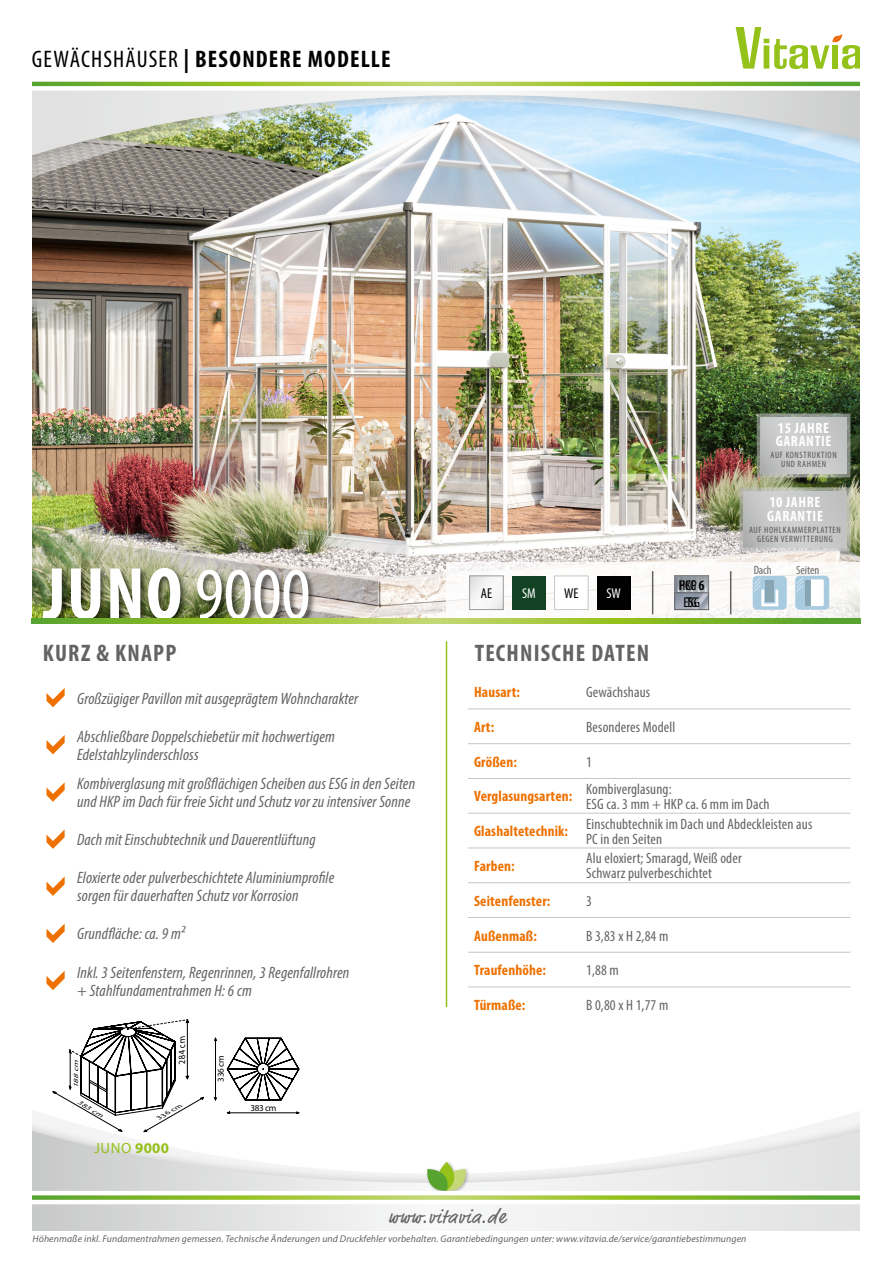
<style>
.page{position:relative;width:893px;height:1263px;background:#fff}
.page>*{position:absolute;margin:0;border:0;box-sizing:border-box;transform-origin:0 0}
.t1{font:700 condensed 75px "Myriad Pro";color:#fff}
.t2{font:700 condensed 24px "Myriad Pro";letter-spacing:.05em;color:#000}
.t3{font:700 condensed 24px "Myriad Pro";letter-spacing:.05em;color:#636362}
.t4{font:19.5px "Market Pro";letter-spacing:.05em;color:#636362}
.t5{font:italic condensed 16.5px/18px "Myriad Pro";letter-spacing:.01em;color:#636362}
.t6{font:condensed 15px/15px "Myriad Pro";letter-spacing:.01em;color:#636362}
.t7{font:700 condensed 15px "Myriad Pro";letter-spacing:.01em;color:#ee7100}
.t8{font:700 condensed 15px/13.5px "Myriad Pro";letter-spacing:.045em;color:#fff}
.t9{font:14.85px "Myriad Pro";color:#94c11a}
.t10{font:condensed 14.25px/17px "Myriad Pro";color:#000;text-align:center}
.t11{font:condensed 14.25px "Myriad Pro";color:#fff}
.t12{font:condensed 12px "Myriad Pro";color:#565655}
.t13{font:italic 9.75px "Myriad Pro";letter-spacing:.01em;color:#636362}
.t14{font:italic 9.45px "Myriad Pro";color:#000;scale:.94 1}
.t15{font:condensed 9.3px/9.3px "Myriad Pro";letter-spacing:.07em;color:#565655;text-align:center}
.t16{font:9.15px "Myriad Pro";letter-spacing:-.045em;color:#000}
.t17{font:italic 6.3px "Myriad Pro";color:#000;scale:1.42 1}
.s1{font-weight:400}
.s2{font-weight:700}
</style>
<div class="page">
<svg style="left:32px;top:1100px;width:828px;height:131px"></svg>
<svg style="left:32px;top:1206px;width:828px;height:24px"></svg>
<img style="left:32px;top:225px;width:828px;height:394px">
<div style="left:446px;top:562px;width:415px;height:61px;background:#fff"></div>
<svg style="left:32px;top:193px;width:828px;height:32px"></svg>
<div style="left:14px;top:80px;width:879px;height:113px;background:#000;opacity:.15"></div>
<svg style="left:32px;top:27px;width:829px;height:129px"></svg>
<hr style="left:446px;top:641px;width:1px;height:366px;background:#94c11a">
<div style="left:425px;top:1160px;width:45px;height:36px;background:#fff"></div>
<div style="left:753px;top:576px;width:34px;height:34px;background:#a8cbdf;border-radius:4px"></div>
<svg style="left:754px;top:577px;width:24px;height:29px"></svg>
<div style="left:765px;top:580px;width:9px;height:22px;background:#88a5b4"></div>
<div style="left:795px;top:576px;width:34px;height:34px;background:#a8cbdf;border-radius:4px"></div>
<svg style="left:796px;top:577px;width:7px;height:15px"></svg>
<div style="left:805px;top:580px;width:9px;height:25px;background:#88a5b4"></div>
<svg style="left:811px;top:579px;width:13px;height:27px"></svg>
<svg style="left:471px;top:578px;width:30px;height:30px"></svg>
<div style="left:469px;top:576px;width:34px;height:34px;border:1px solid #9c9c9d"></div>
<hr style="left:730px;top:571px;width:1px;height:43px;background:#636362">
<hr style="left:652px;top:571px;width:1px;height:43px;background:#636362">
<img style="left:677px;top:578px;width:30px;height:13px">
<div style="left:675px;top:576px;width:34px;height:17px;border:1px solid #636362"></div>
<svg style="left:677px;top:595px;width:30px;height:13px"></svg>
<div style="left:675px;top:593px;width:34px;height:17px;border:1px solid #636362"></div>
<div style="left:597px;top:576px;width:33px;height:33px;background:#000"></div>
<div style="left:512px;top:576px;width:34px;height:33px;background:#124223"></div>
<div style="left:554px;top:576px;width:34px;height:34px;background:#fff;border:1px solid #c6c7c6"></div>
<svg style="left:32px;top:1162px;width:828px;height:44px"></svg>
<svg style="left:32px;top:75px;width:829px;height:18px"></svg>
<svg style="left:755px;top:412px;width:97px;height:67px;background:#b3b6b1"></svg>
<svg style="left:737px;top:486px;width:115px;height:67px;background:#c1c3bf"></svg>
<div style="left:42px;top:566px;width:274px;height:61px;background:#000;opacity:.54"></div>
<div style="left:0;top:0;width:32px;height:1263px;background:#fff"></div>
<div style="left:861px;top:0;width:32px;height:1263px;background:#fff"></div>
<div style="left:31px;top:621px;width:829px;height:17px;background:#fff"></div>
<svg style="left:32px;top:619px;width:829px;height:4px;background:#8ebd38"></svg>
<svg style="left:226px;top:1038px;width:73px;height:68px"></svg>
<svg style="left:214px;top:1038px;width:3px;height:62px"></svg>
<svg style="left:227px;top:1112px;width:72px;height:2px"></svg>
<svg style="left:52px;top:1019px;width:152px;height:113px"></svg>
<svg style="left:46px;top:688px;width:19px;height:19px"></svg>
<svg style="left:46px;top:735px;width:19px;height:19px"></svg>
<svg style="left:46px;top:782px;width:19px;height:20px"></svg>
<svg style="left:46px;top:829px;width:19px;height:20px"></svg>
<svg style="left:46px;top:876px;width:19px;height:20px"></svg>
<svg style="left:46px;top:923px;width:19px;height:20px"></svg>
<svg style="left:46px;top:971px;width:19px;height:19px"></svg>
<hr style="left:468px;top:708px;width:112px;height:1px;background:#c5c6c6">
<hr style="left:580px;top:708px;width:270px;height:1px;background:#c5c6c6">
<hr style="left:468px;top:743px;width:112px;height:1px;background:#c5c6c6">
<hr style="left:580px;top:743px;width:270px;height:1px;background:#c5c6c6">
<hr style="left:468px;top:778px;width:112px;height:1px;background:#c5c6c6">
<hr style="left:580px;top:778px;width:270px;height:1px;background:#c5c6c6">
<hr style="left:468px;top:813px;width:112px;height:1px;background:#c5c6c6">
<hr style="left:580px;top:813px;width:270px;height:1px;background:#c5c6c6">
<hr style="left:468px;top:847px;width:112px;height:1px;background:#c5c6c6">
<hr style="left:580px;top:847px;width:270px;height:1px;background:#c5c6c6">
<hr style="left:468px;top:882px;width:112px;height:1px;background:#c5c6c6">
<hr style="left:580px;top:882px;width:270px;height:1px;background:#c5c6c6">
<hr style="left:468px;top:917px;width:112px;height:1px;background:#c5c6c6">
<hr style="left:580px;top:917px;width:270px;height:1px;background:#c5c6c6">
<hr style="left:468px;top:952px;width:112px;height:1px;background:#c5c6c6">
<hr style="left:580px;top:952px;width:270px;height:1px;background:#c5c6c6">
<hr style="left:468px;top:987px;width:112px;height:1px;background:#c5c6c6">
<hr style="left:580px;top:987px;width:270px;height:1px;background:#c5c6c6">
<h2 class="t2" style="left:32px;top:44px;width:360px"><span class="s1">GEWÄCHSHÄUSER</span> | BESONDERE MODELLE</h2>
<h1 class="t1" style="left:43px;top:547px;width:269px">JUNO <span class="s1">9000</span></h1>
<h2 class="t3" style="left:43px;top:638px;width:135px">KURZ &amp; KNAPP</h2>
<p class="t5" style="left:77px;top:689px;width:283px">Großzügiger Pavillon mit ausgeprägtem Wohncharakter</p>
<p class="t5" style="left:77px;top:727px;width:259px">Abschließbare Doppelschiebetür mit hochwertigem<br>Edelstahlzylinderschloss</p>
<p class="t5" style="left:77px;top:774px;width:340px">Kombiverglasung mit großflächigen Scheiben aus ESG in den Seiten und HKP im Dach für freie Sicht und Schutz vor zu intensiver Sonne</p>
<p class="t5" style="left:77px;top:831px;width:240px">Dach mit Einschubtechnik und Dauerentlüftung</p>
<p class="t5" style="left:77px;top:869px;width:259px">Eloxierte oder pulverbeschichtete Aluminiumprofile sorgen für dauerhaften Schutz vor Korrosion</p>
<p class="t5" style="left:77px;top:925px;width:109px">Grundfläche: ca. 9 m²</p>
<p class="t5" style="left:77px;top:963px;width:274px">Inkl. 3 Seitenfenstern, Regenrinnen, 3 Regenfallrohren + Stahlfundamentrahmen H: 6 cm</p>
<p class="t17" style="left:72px;top:1088px;width:24px;rotate:-90deg">188 cm</p>
<p class="t17" style="left:80px;top:1098px;width:21px;rotate:30deg">383 cm</p>
<p class="t14" style="left:176px;top:1064px;width:33px;rotate:-90deg">284 cm</p>
<p class="t17" style="left:156px;top:1115px;width:21px;rotate:-30deg">336 cm</p>
<p class="t9" style="left:95px;top:1138px;width:76px">JUNO <span class="s2">9000</span></p>
<p class="t16" style="left:215px;top:1082px;width:27px;rotate:-90deg">336 cm</p>
<p class="t16" style="left:250px;top:1102px;width:27px">383 cm</p>
<p class="t8" style="left:776px;top:421px;width:57px">15 JAHRE<br>GARANTIE</p>
<p class="t15" style="left:771px;top:450px;width:68px">AUF KONSTRUKTION<br>UND RAHMEN</p>
<p class="t8" style="left:767px;top:495px;width:57px">10 JAHRE<br>GARANTIE</p>
<p class="t15" style="left:749px;top:525px;width:93px">AUF HOHLKAMMERPLATTEN<br>GEGEN VERWITTERUNG</p>
<p class="t10" style="left:679px;top:576px;width:19px">PCG<br>TG</p>
<p class="t10" style="left:481px;top:585px;width:13px">AE</p>
<p class="t10" style="left:679px;top:576px;width:27px">HKP 6<br>ESG</p>
<p class="t11" style="left:522px;top:585px;width:15px">SM</p>
<p class="t10" style="left:564px;top:585px;width:16px">WE</p>
<p class="t11" style="left:606px;top:585px;width:16px">SW</p>
<p class="t12" style="left:754px;top:562px;width:20px">Dach</p>
<p class="t12" style="left:796px;top:562px;width:25px">Seiten</p>
<h2 class="t3" style="left:475px;top:638px;width:176px">TECHNISCHE DATEN</h2>
<p class="t7" style="left:474px;top:683px;width:47px">Hausart:</p>
<p class="t6" style="left:586px;top:684px;width:66px">Gewächshaus</p>
<p class="t7" style="left:474px;top:717px;width:22px">Art:</p>
<p class="t6" style="left:586px;top:719px;width:91px">Besonderes Modell</p>
<p class="t7" style="left:474px;top:752px;width:44px">Größen:</p>
<p class="t6" style="left:586px;top:754px;width:7px">1</p>
<p class="t7" style="left:474px;top:787px;width:100px">Verglasungsarten:</p>
<p class="t6" style="left:586px;top:781px;width:185px">Kombiverglasung:<br>ESG ca. 3 mm + HKP ca. 6 mm im Dach</p>
<p class="t7" style="left:474px;top:822px;width:95px">Glashaltetechnik:</p>
<p class="t6" style="left:586px;top:816px;width:228px">Einschubtechnik im Dach und Abdeckleisten aus<br>PC in den Seiten</p>
<p class="t7" style="left:474px;top:857px;width:42px">Farben:</p>
<p class="t6" style="left:586px;top:851px;width:157px">Alu eloxiert; Smaragd, Weiß oder<br>Schwarz pulverbeschichtet</p>
<p class="t7" style="left:474px;top:891px;width:78px">Seitenfenster:</p>
<p class="t6" style="left:586px;top:893px;width:7px">3</p>
<p class="t7" style="left:474px;top:926px;width:64px">Außenmaß:</p>
<p class="t6" style="left:586px;top:928px;width:84px">B 3,83 x H 2,84 m</p>
<p class="t7" style="left:474px;top:961px;width:73px">Traufenhöhe:</p>
<p class="t6" style="left:586px;top:962px;width:34px">1,88 m</p>
<p class="t7" style="left:474px;top:996px;width:53px">Türmaße:</p>
<p class="t6" style="left:586px;top:997px;width:84px">B 0,80 x H 1,77 m</p>
<p class="t4" style="left:388px;top:1203px;width:118px">www.vitavia.de</p>
<p class="t13" style="left:33px;top:1233px;width:715px">Höhenmaße inkl. Fundamentrahmen gemessen. Technische Änderungen und Druckfehler vorbehalten. Garantiebedingungen unter: www.vitavia.de/service/garantiebestimmungen</p>
</div>
